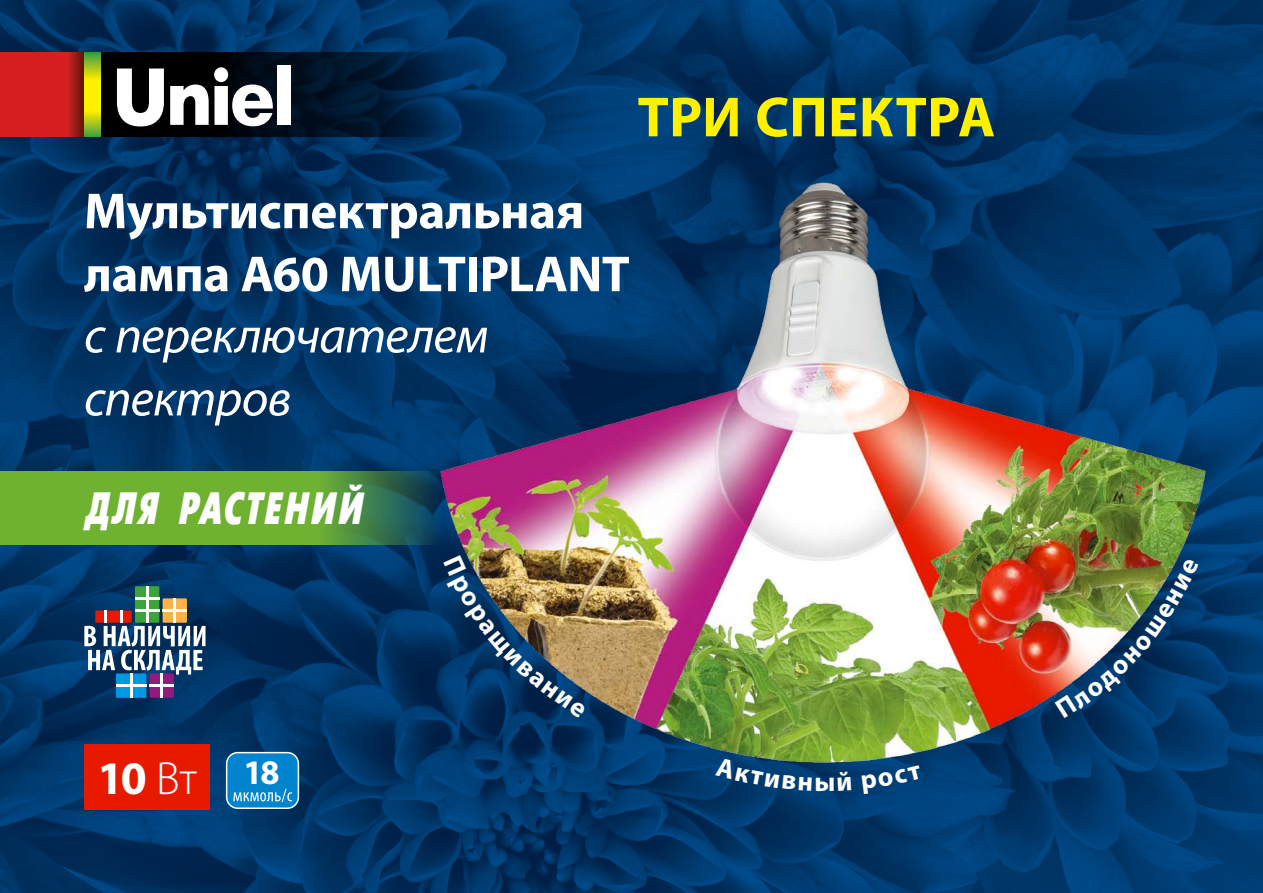
<style>
.page{position:relative;width:1263px;height:893px;background:#fff}
.page>*{position:absolute;margin:0;border:0;box-sizing:border-box;transform-origin:0 0}
.t1{font:700 57px "Myriad Pro";letter-spacing:.005em;color:#fff100}
.t2{font:700 51px/63px "Myriad Pro";letter-spacing:-.01em;color:#fff}
.t3{font:italic 51px/63px "Myriad Pro";letter-spacing:-.02em;color:#fff}
.t4{font:700 46.8px "Myriad Pro";color:#fff}
.t5{font:italic 45px "Futuris X Cond C";color:#fff}
.t6{font:700 34.5px "Myriad Pro";color:#fff}
.t7{font:700 27px "Myriad Pro";color:#fff}
.s1{font-weight:300}
</style>
<div class="page">
<img style="left:0;top:0;width:1263px;height:893px">
<svg style="left:101px;top:53px;width:340px;height:84px;background:#011326"></svg>
<svg style="left:117px;top:69px;width:47px;height:57px"></svg>
<svg style="left:170px;top:67px;width:103px;height:59px"></svg>
<div style="left:277px;top:66px;width:13px;height:59px;background:#fff"></div>
<svg style="left:0;top:53px;width:84px;height:84px;background:#ca1e1f"></svg>
<svg style="left:84px;top:53px;width:17px;height:84px"></svg>
<div style="left:0;top:471px;width:462px;height:74px;background:#6fb232"></div>
<div style="left:84px;top:744px;width:126px;height:65px;background:#e71a00"></div>
<div style="left:227px;top:753px;width:71px;height:55px;background:#0084ce;border-radius:11px"></div>
<div style="left:226px;top:752px;width:73px;height:57px;border:1px solid #fff;border-radius:11px"></div>
<svg style="left:233px;top:789px;width:59px;height:13px"></svg>
<div style="left:163px;top:598px;width:24px;height:25px;background:#fcb246"></div>
<hr style="left:174px;top:598px;width:2px;height:25px;background:#fff">
<hr style="left:163px;top:609px;width:24px;height:3px;background:#fff">
<div style="left:135px;top:586px;width:24px;height:37px;background:#3ca439"></div>
<hr style="left:146px;top:586px;width:2px;height:37px;background:#fff">
<hr style="left:135px;top:609px;width:24px;height:3px;background:#fff">
<hr style="left:135px;top:597px;width:24px;height:2px;background:#fff">
<svg style="left:84px;top:610px;width:121px;height:65px"></svg>
<div style="left:150px;top:673px;width:24px;height:25px;background:#921a7c"></div>
<hr style="left:161px;top:673px;width:2px;height:25px;background:#fff">
<hr style="left:150px;top:684px;width:24px;height:3px;background:#fff">
<div style="left:116px;top:673px;width:30px;height:25px;background:#0097e5"></div>
<hr style="left:130px;top:673px;width:2px;height:25px;background:#fff">
<hr style="left:116px;top:684px;width:30px;height:3px;background:#fff">
<img style="left:322px;top:167px;width:941px;height:679px">
<img style="left:443px;top:556px;width:144px;height:162px">
<svg style="left:715px;top:758px;width:97px;height:33px;background:#05406f"></svg>
<svg style="left:837px;top:771px;width:14px;height:20px"></svg>
<svg style="left:861px;top:765px;width:61px;height:29px;background:#003f78"></svg>
<img style="left:1055px;top:558px;width:144px;height:160px">
<p class="t1" style="left:637px;top:80px;width:359px">ТРИ СПЕКТРА</p>
<p class="t2" style="left:84px;top:178px;width:547px">Мультиспектральная лампа A60 MULTIPLANT</p>
<p class="t3" style="left:84px;top:303px;width:407px">с переключателем спектров</p>
<p class="t5" style="left:84px;top:483px;width:288px">ДЛЯ РАСТЕНИЙ</p>
<p class="t4" style="left:97px;top:748px;width:101px">10 <span class="s1">Вт</span></p>
<p class="t6" style="left:243px;top:749px;width:38px">18</p>
<p class="t7" style="left:814px;top:764px;width:23px">ы</p>
</div>
